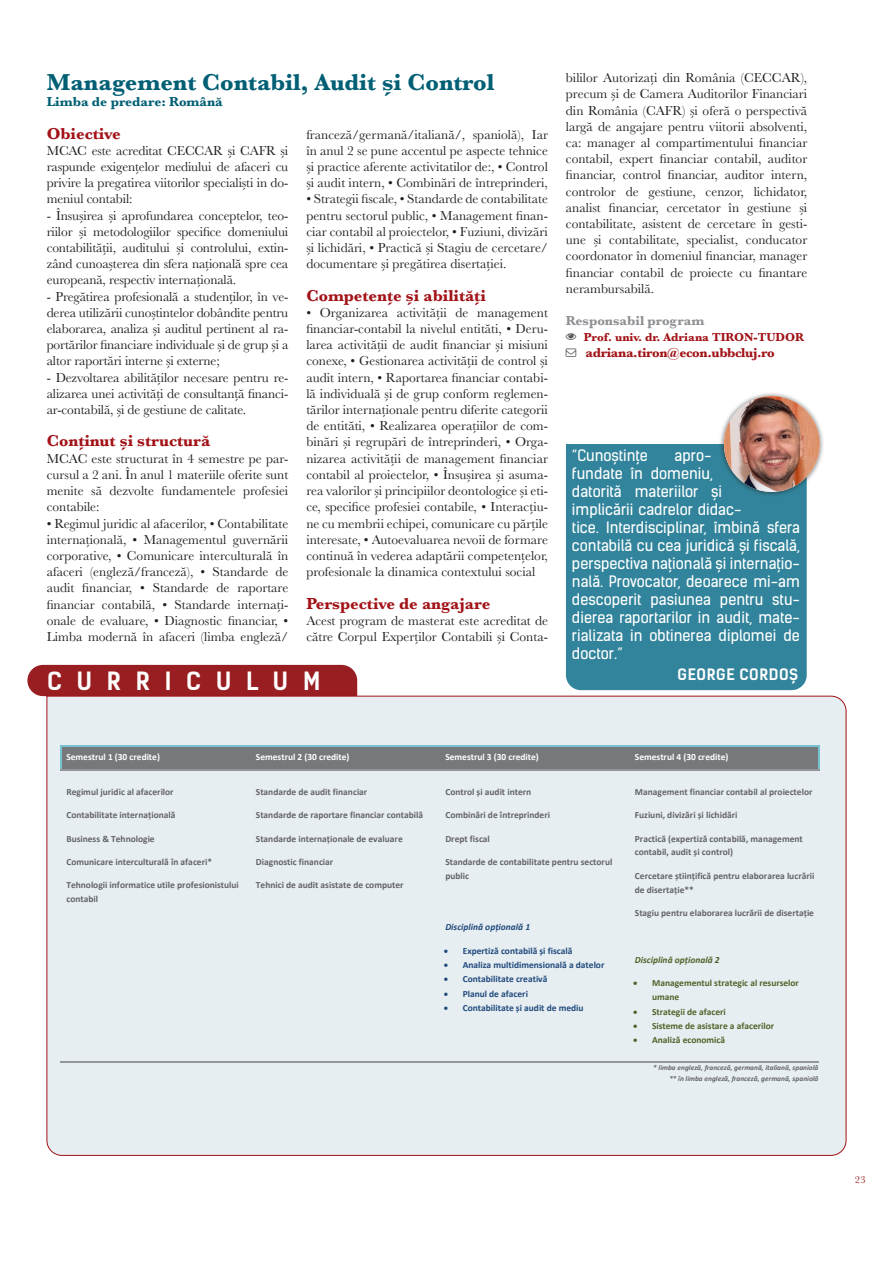
<style>
.page{position:relative;width:893px;height:1263px;background:#fff}
.page>*{position:absolute;margin:0;border:0;box-sizing:border-box;transform-origin:0 0}
.titlu1{font:700 24px "Baskerville";color:#005f74}
.t1{font:700 24px "Kelson Sans";letter-spacing:.615em;color:#fff}
.titlu2{font:700 16.5px "Baskerville";color:#a21217}
.testimonial{font:15px/18px "Kelson Sans";color:#fff}
.nume_testimonial{font:700 15px "Kelson Sans";letter-spacing:.04em;color:#fff}
.corptext{font:13.5px/16.2px "Baskerville";color:#231f20;text-align:justify}
.t2{font:700 13.5px "Baskerville";letter-spacing:-.025em;color:#a21217}
.limba_predare{font:700 13.5px "Baskerville";color:#005f74}
.titlu_resp_progr{font:700 13.5px "Baskerville";color:#8d8f92}
.t3{font:700 12px "Baskerville";color:#a21217}
.t4{font:10.5px "Baskerville";color:#981e21}
.t5{font:700 9.45px/13.8px "Calibri";color:#636366}
.t6{font:700 9.45px "Calibri";color:#1f497d}
.t7{font:700 9.45px/13.8px "Calibri";color:#4f6228}
.t8{font:700 9.45px "Calibri";color:#fff}
.t9{font:italic 700 9.45px "Calibri";color:#1f497d}
.t10{font:italic 700 9.45px "Calibri";color:#4f6228}
.t11{font:italic 700 7.35px/10.6px "Calibri";letter-spacing:.005em;color:#636366;text-align:right}
</style>
<div class="page">
<div style="left:27px;top:665px;width:330px;height:31px;background:#981e21"></div>
<div style="left:47px;top:696px;width:799px;height:460px;background:#e7eef1"></div>
<div style="left:61px;top:746px;width:189px;height:24px;background:#76787b"></div>
<div style="left:250px;top:746px;width:190px;height:24px;background:#76787b"></div>
<div style="left:440px;top:746px;width:189px;height:24px;background:#76787b"></div>
<div style="left:629px;top:746px;width:189px;height:24px;background:#76787b"></div>
<hr style="left:61px;top:745px;width:189px;height:1px;background:#78c0d4">
<hr style="left:251px;top:745px;width:189px;height:1px;background:#78c0d4">
<hr style="left:441px;top:745px;width:188px;height:1px;background:#78c0d4">
<hr style="left:630px;top:745px;width:188px;height:1px;background:#78c0d4">
<svg style="left:60px;top:745px;width:2px;height:26px"></svg>
<hr style="left:62px;top:770px;width:188px;height:1px;background:#939598">
<hr style="left:251px;top:770px;width:189px;height:1px;background:#939598">
<hr style="left:441px;top:770px;width:188px;height:1px;background:#939598">
<hr style="left:630px;top:770px;width:188px;height:1px;background:#939598">
<svg style="left:818px;top:745px;width:1px;height:26px"></svg>
<hr style="left:60px;top:1062px;width:190px;height:1px;background:#939598">
<hr style="left:251px;top:1062px;width:189px;height:1px;background:#939598">
<hr style="left:440px;top:1062px;width:189px;height:1px;background:#939598">
<hr style="left:629px;top:1062px;width:190px;height:1px;background:#939598">
<div style="left:566px;top:444px;width:241px;height:246px;background:#31849b"></div>
<div style="left:719px;top:391px;width:105px;height:106px;background:#231f20;opacity:.65"></div>
<img style="left:724px;top:396px;width:96px;height:96px;border-radius:48px">
<p class="titlu1" style="left:47px;top:66px;width:449px">Management Contabil, Audit și Control</p>
<p class="limba_predare" style="left:47px;top:92px;width:178px">Limba de predare: Română</p>
<p class="titlu2" style="left:47px;top:122px;width:76px">Obiective</p>
<p class="corptext" style="left:47px;top:143px;width:243px">MCAC este acreditat CECCAR și CAFR și raspunde exigențelor mediului de afaceri cu privire la pregatirea viitorilor specialiști in do&shy;meniul contabil:</p>
<p class="corptext" style="left:47px;top:207px;width:243px">- Însușirea și aprofundarea conceptelor, teo&shy;riilor și metodologiilor specifice domeniului contabilității, auditului și controlului, extin&shy;zând cunoașterea din sfera națională spre cea europeană, respectiv internațională.</p>
<p class="corptext" style="left:47px;top:288px;width:243px">- Pregătirea profesională a studenților, în ve&shy;derea utilizării cunoștintelor dobândite pentru elaborarea, analiza și auditul pertinent al ra&shy;portărilor financiare individuale și de grup și a altor raportări interne și externe;</p>
<p class="corptext" style="left:47px;top:369px;width:243px">- Dezvoltarea abilităților necesare pentru re&shy;alizarea unei activități de consultanță financi&shy;ar-contabilă, și de gestiune de calitate.</p>
<p class="titlu2" style="left:47px;top:430px;width:165px">Conținut și structură</p>
<p class="corptext" style="left:47px;top:450px;width:243px">MCAC este structurat în 4 semestre pe par&shy;cursul a 2 ani. În anul 1 materiile oferite sunt menite să dezvolte fundamentele profesiei contabile:</p>
<p class="corptext" style="left:47px;top:515px;width:243px">• Regimul juridic al afacerilor, • Contabilitate internațională, • Managementul guvernării corporative, • Comunicare interculturală în afaceri (engleză/franceză), • Standarde de audit financiar, • Standarde de raportare financiar contabilă, • Standarde internați&shy;onale de evaluare, • Diagnostic financiar, • Limba modernă în afaceri (limba engleză/</p>
<p class="corptext" style="left:306px;top:126px;width:243px">franceză/germană/italiană/, spaniolă), Iar în anul 2 se pune accentul pe aspecte tehnice și practice aferente activitatilor de:, • Control și audit intern, • Combinări de întreprinderi,</p>
<p class="corptext" style="left:306px;top:191px;width:243px">• Strategii fiscale, • Standarde de contabilitate pentru sectorul public, • Management finan&shy;ciar contabil al proiectelor, • Fuziuni, divizări și lichidări, • Practică și Stagiu de cercetare/ documentare și pregătirea disertației.</p>
<p class="titlu2" style="left:306px;top:284px;width:181px">Competențe și abilități</p>
<p class="corptext" style="left:306px;top:305px;width:243px">• Organizarea activității de management financiar-contabil la nivelul entităti, • Deru&shy;larea activității de audit financiar și misiuni conexe, • Gestionarea activității de control și audit intern, • Raportarea financiar contabi&shy;lă individuală și de grup conform reglemen&shy;tărilor internaționale pentru diferite categorii de entităti, • Realizarea operațiilor de com&shy;binări și regrupări de întreprinderi, • Orga&shy;nizarea activității de management financiar contabil al proiectelor, • Însușirea și asuma&shy;rea valorilor și principiilor deontologice și eti&shy;ce, specifice profesiei contabile, • Interacțiu&shy;ne cu membrii echipei, comunicare cu părțile interesate, • Autoevaluarea nevoii de formare continuă în vederea adaptării competențelor, profesionale la dinamica contextului social</p>
<p class="titlu2" style="left:306px;top:592px;width:185px">Perspective de angajare</p>
<p class="corptext" style="left:306px;top:612px;width:243px">Acest program de masterat este acreditat de către Corpul Experților Contabili și Conta-</p>
<p class="t1" style="left:47px;top:666px;width:275px">CURRICULUM</p>
<p class="corptext" style="left:566px;top:70px;width:243px">bililor Autorizați din România (CECCAR), precum și de Camera Auditorilor Financiari din România (CAFR) și oferă o perspectivă largă de angajare pentru viitorii absolventi, ca: manager al compartimentului financiar contabil, expert financiar contabil, auditor financiar, control financiar, auditor intern, controlor de gestiune, cenzor, lichidator, analist financiar, cercetator în gestiune și contabilitate, asistent de cercetare în gesti&shy;une și contabilitate, specialist, conducator coordonator în domeniul financiar, manager financiar contabil de proiecte cu finantare nerambursabilă.</p>
<p class="titlu_resp_progr" style="left:566px;top:311px;width:140px">Responsabil program</p>
<p class="t3" style="left:584px;top:329px;width:222px">Prof. univ. dr. Adriana TIRON-TUDOR</p>
<p class="t2" style="left:585px;top:343px;width:191px">adriana.tiron@econ.ubbcluj.ro</p>
<p class="testimonial" style="left:572px;top:447px;width:78px">“Cunoștințe</p>
<p class="testimonial" style="left:572px;top:447px;width:230px;text-indent:103px">apro-<br>fundate în domeniu,<br>datorită materiilor și<br>implicării cadrelor didac-<br>tice. Interdisciplinar, îmbină sfera contabilă cu cea juridică și fiscală, perspectiva națională și internațio&shy;nală. Provocator, deoarece mi-am descoperit pasiunea pentru stu&shy;dierea raportarilor in audit, mate&shy;rializata in obtinerea diplomei de doctor.”</p>
<p class="nume_testimonial" style="left:678px;top:665px;width:122px">GEORGE CORDOȘ</p>
<p class="t8" style="left:66px;top:750px;width:95px">Semestrul 1 (30 credite)</p>
<p class="t8" style="left:256px;top:750px;width:95px">Semestrul 2 (30 credite)</p>
<p class="t8" style="left:445px;top:750px;width:95px">Semestrul 3 (30 credite)</p>
<p class="t8" style="left:635px;top:750px;width:95px">Semestrul 4 (30 credite)</p>
<p class="t5" style="left:66px;top:785px;width:109px">Regimul juridic al afacerilor</p>
<p class="t5" style="left:66px;top:808px;width:111px">Contabilitate internațională</p>
<p class="t5" style="left:66px;top:831px;width:90px">Business &amp; Tehnologie</p>
<p class="t5" style="left:66px;top:855px;width:147px">Comunicare interculturală în afaceri*</p>
<p class="t5" style="left:66px;top:878px;width:174px">Tehnologii informatice utile profesionistului contabil</p>
<p class="t5" style="left:256px;top:785px;width:113px">Standarde de audit financiar</p>
<p class="t5" style="left:256px;top:808px;width:169px">Standarde de raportare financiar contabilă</p>
<p class="t5" style="left:256px;top:831px;width:148px">Standarde internaționale de evaluare</p>
<p class="t5" style="left:256px;top:855px;width:79px">Diagnostic financiar</p>
<p class="t5" style="left:256px;top:878px;width:149px">Tehnici de audit asistate de computer</p>
<p class="t5" style="left:635px;top:785px;width:179px">Management financiar contabil al proiectelor</p>
<p class="t5" style="left:635px;top:808px;width:104px">Fuziuni, divizări și lichidări</p>
<p class="t5" style="left:635px;top:831px;width:169px">Practică (expertiză contabilă, management contabil, audit și control)</p>
<p class="t5" style="left:635px;top:868px;width:181px">Cercetare științifică pentru elaborarea lucrării de disertație**</p>
<p class="t5" style="left:635px;top:906px;width:181px">Stagiu pentru elaborarea lucrării de disertație</p>
<p class="t10" style="left:635px;top:953px;width:86px">Disciplină opțională 2</p>
<p class="t7" style="left:652px;top:976px;width:148px;text-indent:-19px">• Managementul strategic al resurselor umane</p>
<p class="t7" style="left:633px;top:1004px;width:94px">• Strategii de afaceri</p>
<p class="t7" style="left:633px;top:1019px;width:142px">• Sisteme de asistare a afacerilor</p>
<p class="t7" style="left:633px;top:1033px;width:93px">• Analiză economică</p>
<p class="t11" style="left:653px;top:1062px;width:167px">* limba engleză, franceză, germană, italiană, spaniolă ** în limba engleză, franceză, germană, spaniolă</p>
<p class="t5" style="left:445px;top:785px;width:87px">Control și audit intern</p>
<p class="t5" style="left:445px;top:808px;width:106px">Combinări de întreprinderi</p>
<p class="t5" style="left:445px;top:831px;width:46px">Drept fiscal</p>
<p class="t5" style="left:445px;top:854px;width:168px">Standarde de contabilitate pentru sectorul public</p>
<p class="t9" style="left:445px;top:920px;width:86px">Disciplină opțională 1</p>
<p class="t6" style="left:444px;top:944px;width:130px">• Expertiză contabilă și fiscală</p>
<p class="t6" style="left:444px;top:958px;width:162px">• Analiza multidimensională a datelor</p>
<p class="t6" style="left:444px;top:972px;width:105px">• Contabilitate creativă</p>
<p class="t6" style="left:444px;top:987px;width:86px">• Planul de afaceri</p>
<p class="t6" style="left:444px;top:1001px;width:141px">• Contabilitate și audit de mediu</p>
<p class="t4" style="left:855px;top:1173px;width:13px">23</p>
</div>
